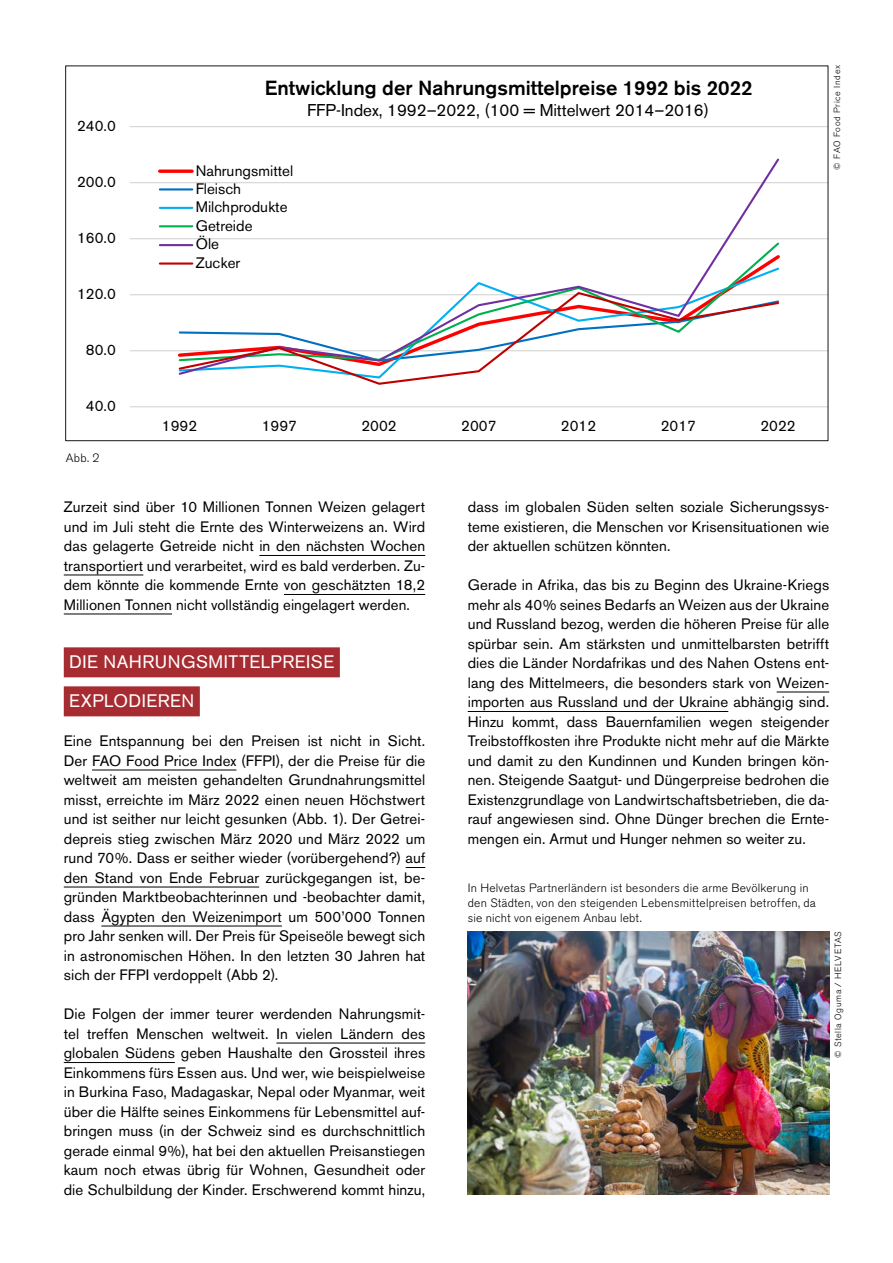
<style>
.page{position:relative;width:893px;height:1263px;background:#fff}
.page>*{position:absolute;margin:0;border:0;box-sizing:border-box;transform-origin:0 0}
.t1{font:500 20.25px "Akzidenz Grotesk BE";color:#000}
.t2{font:18px/39px "Akzidenz Grotesk BE";letter-spacing:.025em;color:#fff}
.t3{font:16.95px "Akzidenz Grotesk BE";color:#000}
.t4{font:15.15px/18.5px "Akzidenz Grotesk BE";color:#000}
.t5{font:15px/19.5px "Akzidenz Grotesk BE";letter-spacing:.01em;color:#000;text-align:justify}
.t6{font:300 12px/15px "Akzidenz Grotesk BE";letter-spacing:.02em;color:#000}
.t7{font:300 9px "Akzidenz Grotesk BE";letter-spacing:.07em;color:#000}
</style>
<div class="page">
<hr style="left:259px;top:555px;width:166px;height:1px;background:#000">
<hr style="left:64px;top:575px;width:79px;height:1px;background:#000">
<hr style="left:284px;top:594px;width:141px;height:1px;background:#000">
<hr style="left:64px;top:614px;width:108px;height:1px;background:#000">
<div style="left:64px;top:647px;width:276px;height:30px;background:#a72c31"></div>
<div style="left:64px;top:686px;width:136px;height:30px;background:#a72c31"></div>
<hr style="left:92px;top:770px;width:144px;height:1px;background:#000">
<svg style="left:406px;top:867px;width:19px;height:1px"></svg>
<hr style="left:64px;top:887px;width:195px;height:1px;background:#000">
<hr style="left:101px;top:926px;width:181px;height:1px;background:#000">
<hr style="left:276px;top:1043px;width:149px;height:1px;background:#000">
<hr style="left:64px;top:1062px;width:111px;height:1px;background:#000">
<hr style="left:777px;top:692px;width:52px;height:1px;background:#000">
<hr style="left:468px;top:711px;width:260px;height:1px;background:#000">
<hr style="left:130px;top:350px;width:698px;height:1px;background:#d9d9d9">
<hr style="left:130px;top:294px;width:698px;height:1px;background:#d9d9d9">
<hr style="left:130px;top:238px;width:698px;height:1px;background:#d9d9d9">
<hr style="left:130px;top:182px;width:698px;height:1px;background:#d9d9d9">
<hr style="left:130px;top:126px;width:698px;height:1px;background:#d9d9d9">
<hr style="left:130px;top:406px;width:698px;height:1px;background:#d9d9d9">
<svg style="left:177px;top:158px;width:604px;height:194px"></svg>
<svg style="left:177px;top:291px;width:603px;height:94px"></svg>
<svg style="left:160px;top:169px;width:32px;height:4px"></svg>
<hr style="left:160px;top:188px;width:32px;height:2px;background:#0070c0">
<hr style="left:160px;top:207px;width:32px;height:2px;background:#00b0f0">
<hr style="left:160px;top:225px;width:32px;height:2px;background:#00b050">
<hr style="left:160px;top:244px;width:32px;height:2px;background:#7030a0">
<hr style="left:160px;top:262px;width:32px;height:3px;background:#c00000">
<img style="left:468px;top:931px;width:361px;height:264px">
<p class="t4" style="left:77px;top:117px;width:41px">240.0</p>
<p class="t4" style="left:77px;top:173px;width:41px">200.0</p>
<p class="t4" style="left:77px;top:229px;width:41px">160.0</p>
<p class="t4" style="left:77px;top:285px;width:41px">120.0</p>
<p class="t4" style="left:86px;top:341px;width:32px">80.0</p>
<p class="t4" style="left:86px;top:397px;width:32px">40.0</p>
<p class="t6" style="left:66px;top:451px;width:35px">Abb. 2</p>
<h1 class="t1" style="left:265px;top:76px;width:489px">Entwicklung der Nahrungsmittelpreise 1992 bis 2022</h1>
<p class="t3" style="left:307px;top:100px;width:403px">FFP-Index, 1992–2022, (100 = Mittelwert 2014–2016)</p>
<p class="t4" style="left:196px;top:161px;width:99px">Nahrungsmittel<br>Fleisch<br>Milchprodukte<br>Getreide<br>Öle<br>Zucker</p>
<p class="t7" style="left:832px;top:170px;width:106px;rotate:-90deg">© FAO Food Price Index</p>
<p class="t4" style="left:162px;top:416px;width:37px">1992</p>
<p class="t4" style="left:262px;top:416px;width:37px">1997</p>
<p class="t4" style="left:361px;top:416px;width:37px">2002</p>
<p class="t4" style="left:461px;top:416px;width:37px">2007</p>
<p class="t4" style="left:561px;top:416px;width:37px">2012</p>
<p class="t4" style="left:661px;top:416px;width:37px">2017</p>
<p class="t4" style="left:760px;top:416px;width:37px">2022</p>
<p class="t5" style="left:64px;top:497px;width:363px">Zurzeit sind über 10 Millionen Tonnen Weizen gelagert und im Juli steht die Ernte des Winterweizens an. Wird das gelagerte Getreide nicht in den nächsten Wochen transportiert und verarbeitet, wird es bald verderben. Zu&shy;dem könnte die kommende Ernte von geschätzten 18,2<br>Millionen Tonnen nicht vollständig eingelagert werden.</p>
<p class="t2" style="left:69px;top:643px;width:267px">DIE NAHRUNGSMITTELPREISE<br>EXPLODIEREN</p>
<p class="t5" style="left:64px;top:731px;width:363px">Eine Entspannung bei den Preisen ist nicht in Sicht.<br>Der FAO Food Price Index (FFPI), der die Preise für die weltweit am meisten gehandelten Grundnahrungsmittel misst, erreichte im März 2022 einen neuen Höchstwert und ist seither nur leicht gesunken (Abb. 1). Der Getrei&shy;depreis stieg zwischen März 2020 und März 2022 um rund 70%. Dass er seither wieder (vorübergehend?) auf den Stand von Ende Februar zurückgegangen ist, be&shy;gründen Marktbeobachterinnen und -beobachter damit, dass Ägypten den Weizenimport um 500’000 Tonnen pro Jahr senken will. Der Preis für Speiseöle bewegt sich in astronomischen Höhen. In den letzten 30 Jahren hat sich der FFPI verdoppelt (Abb 2).</p>
<p class="t5" style="left:64px;top:1004px;width:363px">Die Folgen der immer teurer werdenden Nahrungsmit&shy;tel treffen Menschen weltweit. In vielen Ländern des globalen Südens geben Haushalte den Grossteil ihres Einkommens fürs Essen aus. Und wer, wie beispielweise in Burkina Faso, Madagaskar, Nepal oder Myanmar, weit über die Hälfte seines Einkommens für Lebensmittel auf&shy;bringen muss (in der Schweiz sind es durchschnittlich gerade einmal 9%), hat bei den aktuellen Preisanstiegen kaum noch etwas übrig für Wohnen, Gesundheit oder die Schulbildung der Kinder. Erschwerend kommt hinzu,</p>
<p class="t5" style="left:468px;top:497px;width:363px">dass im globalen Süden selten soziale Sicherungssys&shy;teme existieren, die Menschen vor Krisensituationen wie der aktuellen schützen könnten.</p>
<p class="t5" style="left:468px;top:575px;width:363px">Gerade in Afrika, das bis zu Beginn des Ukraine-Kriegs mehr als 40% seines Bedarfs an Weizen aus der Ukraine und Russland bezog, werden die höheren Preise für alle spürbar sein. Am stärksten und unmittelbarsten betrifft dies die Länder Nordafrikas und des Nahen Ostens ent&shy;lang des Mittelmeers, die besonders stark von Weizen&shy;importen aus Russland und der Ukraine abhängig sind.<br>Hinzu kommt, dass Bauernfamilien wegen steigender Treibstoffkosten ihre Produkte nicht mehr auf die Märkte und damit zu den Kundinnen und Kunden bringen kön&shy;nen. Steigende Saatgut- und Düngerpreise bedrohen die Existenzgrundlage von Landwirtschaftsbetrieben, die da&shy;rauf angewiesen sind. Ohne Dünger brechen die Ernte&shy;mengen ein. Armut und Hunger nehmen so weiter zu.</p>
<p class="t6" style="left:468px;top:880px;width:350px">In Helvetas Partnerländern ist besonders die arme Bevölkerung in den Städten, von den steigenden Lebensmittelpreisen betroffen, da sie nicht von eigenem Anbau lebt.</p>
<p class="t7" style="left:833px;top:1058px;width:128px;rotate:-90deg">© Stella Oguma / HELVETAS</p>
</div>
